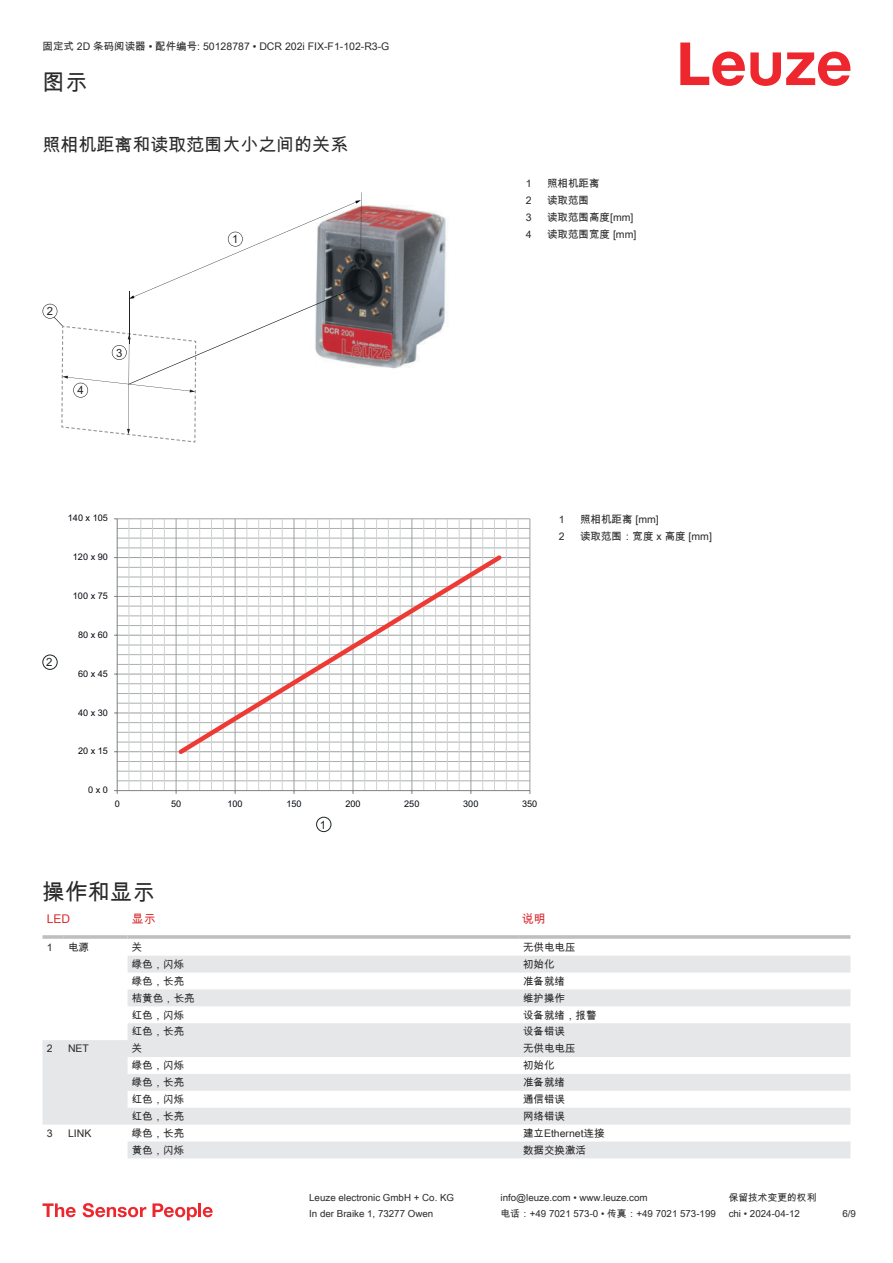
<style>
.page{position:relative;width:893px;height:1263px;background:#fff}
.page>*{position:absolute;margin:0;border:0;box-sizing:border-box;transform-origin:0 0}
.t1{font:22.5px "Arial Unicode MS";color:#2b292a}
.t2{font:18px "Arial Unicode MS";color:#2b292a}
.t3{font:12px "Arial Unicode MS";color:#db2a30}
.t4{font:11.4px "Arial";color:#202425}
.t5{font:10.5px "Arial Unicode MS";color:#2b292a}
.t6{font:9.75px "Arial Unicode MS";color:#2b292a}
.t7{font:9.15px "Arial";color:#03080e}
</style>
<div class="page">
<svg style="left:680px;top:43px;width:170px;height:43px"></svg>
<svg style="left:43px;top:956px;width:807px;height:202px;fill:#e6e7e9"></svg>
<hr style="left:43px;top:935px;width:21px;height:4px;background:#c8cacb">
<hr style="left:64px;top:935px;width:64px;height:4px;background:#c9cbcc">
<hr style="left:128px;top:935px;width:391px;height:4px;background:#c8cacb">
<hr style="left:519px;top:935px;width:331px;height:4px;background:#bdbfc1">
<svg style="left:43px;top:1203px;width:33px;height:14px"></svg>
<svg style="left:83px;top:1203px;width:63px;height:14px"></svg>
<svg style="left:153px;top:1203px;width:44px;height:17px"></svg>
<hr style="left:198px;top:1203px;width:3px;height:14px;background:#ed272d">
<svg style="left:203px;top:1207px;width:10px;height:10px"></svg>
<img style="left:361px;top:200px;width:88px;height:169px">
<svg style="left:43px;top:200px;width:318px;height:243px"></svg>
<hr style="left:117px;top:528px;width:413px;height:1px;background:#acafb0">
<hr style="left:117px;top:538px;width:413px;height:1px;background:#acafb0">
<hr style="left:117px;top:548px;width:413px;height:1px;background:#acafb0">
<hr style="left:117px;top:567px;width:413px;height:1px;background:#acafb0">
<hr style="left:117px;top:577px;width:413px;height:1px;background:#acafb0">
<hr style="left:117px;top:586px;width:413px;height:1px;background:#acafb0">
<hr style="left:117px;top:606px;width:413px;height:1px;background:#acafb0">
<hr style="left:117px;top:616px;width:413px;height:1px;background:#acafb0">
<hr style="left:117px;top:625px;width:413px;height:1px;background:#acafb0">
<hr style="left:117px;top:645px;width:413px;height:1px;background:#acafb0">
<hr style="left:117px;top:654px;width:413px;height:1px;background:#acafb0">
<hr style="left:117px;top:664px;width:413px;height:1px;background:#acafb0">
<hr style="left:117px;top:683px;width:413px;height:1px;background:#acafb0">
<hr style="left:117px;top:693px;width:413px;height:1px;background:#acafb0">
<hr style="left:117px;top:703px;width:413px;height:1px;background:#acafb0">
<hr style="left:117px;top:722px;width:413px;height:1px;background:#acafb0">
<hr style="left:117px;top:732px;width:413px;height:1px;background:#acafb0">
<hr style="left:117px;top:742px;width:413px;height:1px;background:#acafb0">
<hr style="left:117px;top:761px;width:413px;height:1px;background:#acafb0">
<hr style="left:117px;top:771px;width:413px;height:1px;background:#acafb0">
<hr style="left:117px;top:780px;width:413px;height:1px;background:#acafb0">
<hr style="left:117px;top:518px;width:413px;height:1px;background:#9c9fa1">
<hr style="left:117px;top:557px;width:413px;height:1px;background:#9c9fa1">
<hr style="left:117px;top:596px;width:413px;height:1px;background:#9c9fa1">
<hr style="left:117px;top:635px;width:413px;height:1px;background:#9c9fa1">
<hr style="left:117px;top:674px;width:413px;height:1px;background:#9c9fa1">
<hr style="left:117px;top:713px;width:413px;height:1px;background:#9c9fa1">
<hr style="left:117px;top:751px;width:413px;height:1px;background:#9c9fa1">
<hr style="left:518px;top:519px;width:1px;height:272px;background:#d1d3d3">
<hr style="left:506px;top:519px;width:1px;height:272px;background:#d1d3d3">
<hr style="left:494px;top:519px;width:1px;height:272px;background:#d1d3d3">
<hr style="left:482px;top:519px;width:1px;height:272px;background:#d1d3d3">
<hr style="left:459px;top:519px;width:1px;height:272px;background:#d1d3d3">
<hr style="left:447px;top:519px;width:1px;height:272px;background:#d1d3d3">
<hr style="left:435px;top:519px;width:1px;height:272px;background:#d1d3d3">
<hr style="left:423px;top:519px;width:1px;height:272px;background:#d1d3d3">
<hr style="left:400px;top:519px;width:1px;height:272px;background:#d1d3d3">
<hr style="left:388px;top:519px;width:1px;height:272px;background:#d1d3d3">
<hr style="left:376px;top:519px;width:1px;height:272px;background:#d1d3d3">
<hr style="left:364px;top:519px;width:1px;height:272px;background:#d1d3d3">
<hr style="left:341px;top:519px;width:1px;height:272px;background:#d1d3d3">
<hr style="left:329px;top:519px;width:1px;height:272px;background:#d1d3d3">
<hr style="left:317px;top:519px;width:1px;height:272px;background:#d1d3d3">
<hr style="left:306px;top:519px;width:1px;height:272px;background:#d1d3d3">
<hr style="left:282px;top:519px;width:1px;height:272px;background:#d1d3d3">
<hr style="left:270px;top:519px;width:1px;height:272px;background:#d1d3d3">
<hr style="left:258px;top:519px;width:1px;height:272px;background:#d1d3d3">
<hr style="left:247px;top:519px;width:1px;height:272px;background:#d1d3d3">
<hr style="left:223px;top:519px;width:1px;height:272px;background:#d1d3d3">
<hr style="left:211px;top:519px;width:1px;height:272px;background:#d1d3d3">
<hr style="left:199px;top:519px;width:1px;height:272px;background:#d1d3d3">
<hr style="left:188px;top:519px;width:1px;height:272px;background:#d1d3d3">
<hr style="left:164px;top:519px;width:1px;height:272px;background:#d1d3d3">
<hr style="left:152px;top:519px;width:1px;height:272px;background:#d1d3d3">
<hr style="left:141px;top:519px;width:1px;height:272px;background:#d1d3d3">
<hr style="left:129px;top:519px;width:1px;height:272px;background:#d1d3d3">
<hr style="left:530px;top:519px;width:1px;height:272px;background:#9c9fa1">
<hr style="left:471px;top:519px;width:1px;height:272px;background:#9c9fa1">
<hr style="left:412px;top:519px;width:1px;height:272px;background:#9c9fa1">
<hr style="left:353px;top:519px;width:1px;height:272px;background:#9c9fa1">
<hr style="left:294px;top:519px;width:1px;height:272px;background:#9c9fa1">
<hr style="left:235px;top:519px;width:1px;height:272px;background:#9c9fa1">
<hr style="left:176px;top:519px;width:1px;height:272px;background:#9c9fa1">
<hr style="left:117px;top:519px;width:1px;height:272px;background:#7d8283">
<hr style="left:117px;top:790px;width:413px;height:1px;background:#7d8283">
<svg style="left:175px;top:551px;width:330px;height:207px"></svg>
<div style="left:316px;top:817px;width:15px;height:15px;border:1px solid #1f2425;border-radius:50%"></div>
<div style="left:43px;top:655px;width:14px;height:15px;border:1px solid #1f2425;border-radius:50%"></div>
<p class="t5" style="left:43px;top:39px;width:348px">固定式 2D 条码阅读器 • 配件编号: 50128787 • DCR 202i FIX-F1-102-R3-G</p>
<h1 class="t1" style="left:43px;top:66px;width:46px">图示</h1>
<h2 class="t2" style="left:43px;top:132px;width:307px">照相机距离和读取范围大小之间的关系</h2>
<p class="t4" style="left:47px;top:307px;width:8px">2</p>
<p class="t4" style="left:78px;top:386px;width:8px">4</p>
<p class="t4" style="left:116px;top:348px;width:8px">3</p>
<p class="t4" style="left:46px;top:658px;width:8px">2</p>
<p class="t7" style="left:68px;top:515px;width:42px">140 x 105</p>
<p class="t7" style="left:73px;top:554px;width:37px">120 x 90</p>
<p class="t7" style="left:73px;top:592px;width:37px">100 x 75</p>
<p class="t7" style="left:78px;top:631px;width:31px">80 x 60</p>
<p class="t7" style="left:78px;top:670px;width:31px">60 x 45</p>
<p class="t7" style="left:78px;top:709px;width:31px">40 x 30</p>
<p class="t7" style="left:78px;top:748px;width:31px">20 x 15</p>
<p class="t7" style="left:88px;top:787px;width:21px">0 x 0</p>
<p class="t4" style="left:232px;top:235px;width:8px">1</p>
<p class="t5" style="left:526px;top:176px;width:7px">1</p>
<p class="t5" style="left:547px;top:176px;width:54px">照相机距离</p>
<p class="t5" style="left:526px;top:193px;width:7px">2</p>
<p class="t5" style="left:547px;top:193px;width:43px">读取范围</p>
<p class="t5" style="left:526px;top:210px;width:7px">3</p>
<p class="t5" style="left:547px;top:210px;width:88px">读取范围高度[mm]</p>
<p class="t5" style="left:526px;top:227px;width:7px">4</p>
<p class="t5" style="left:547px;top:227px;width:91px">读取范围宽度 [mm]</p>
<p class="t5" style="left:559px;top:512px;width:7px">1</p>
<p class="t5" style="left:580px;top:512px;width:80px">照相机距离 [mm]</p>
<p class="t5" style="left:559px;top:529px;width:7px">2</p>
<p class="t5" style="left:580px;top:529px;width:133px">读取范围：宽度 x 高度 [mm]</p>
<p class="t7" style="left:115px;top:801px;width:7px">0</p>
<p class="t7" style="left:171px;top:801px;width:12px">50</p>
<p class="t7" style="left:227px;top:801px;width:17px">100</p>
<p class="t7" style="left:286px;top:801px;width:17px">150</p>
<p class="t7" style="left:345px;top:801px;width:17px">200</p>
<p class="t7" style="left:404px;top:801px;width:17px">250</p>
<p class="t7" style="left:463px;top:801px;width:17px">300</p>
<p class="t7" style="left:522px;top:801px;width:17px">350</p>
<p class="t4" style="left:320px;top:820px;width:8px">1</p>
<h1 class="t1" style="left:43px;top:875px;width:114px">操作和显示</h1>
<p class="t3" style="left:47px;top:910px;width:25px">LED</p>
<p class="t3" style="left:132px;top:910px;width:25px">显示</p>
<p class="t3" style="left:522px;top:910px;width:25px">说明</p>
<p class="t5" style="left:47px;top:940px;width:7px">1</p>
<p class="t5" style="left:68px;top:940px;width:22px">电源</p>
<p class="t5" style="left:132px;top:940px;width:12px">关</p>
<p class="t5" style="left:523px;top:940px;width:54px">无供电电压</p>
<p class="t5" style="left:132px;top:956px;width:54px">绿色，闪烁</p>
<p class="t5" style="left:523px;top:956px;width:33px">初始化</p>
<p class="t5" style="left:132px;top:973px;width:54px">绿色，长亮</p>
<p class="t5" style="left:523px;top:973px;width:43px">准备就绪</p>
<p class="t5" style="left:132px;top:990px;width:65px">桔黄色，长亮</p>
<p class="t5" style="left:523px;top:990px;width:43px">维护操作</p>
<p class="t5" style="left:132px;top:1007px;width:54px">红色，闪烁</p>
<p class="t5" style="left:523px;top:1007px;width:75px">设备就绪，报警</p>
<p class="t5" style="left:132px;top:1024px;width:54px">红色，长亮</p>
<p class="t5" style="left:523px;top:1024px;width:43px">设备错误</p>
<p class="t5" style="left:47px;top:1041px;width:7px">2</p>
<p class="t5" style="left:68px;top:1041px;width:23px">NET</p>
<p class="t5" style="left:132px;top:1041px;width:12px">关</p>
<p class="t5" style="left:523px;top:1041px;width:54px">无供电电压</p>
<p class="t5" style="left:132px;top:1058px;width:54px">绿色，闪烁</p>
<p class="t5" style="left:523px;top:1058px;width:33px">初始化</p>
<p class="t5" style="left:132px;top:1075px;width:54px">绿色，长亮</p>
<p class="t5" style="left:523px;top:1075px;width:43px">准备就绪</p>
<p class="t5" style="left:132px;top:1092px;width:54px">红色，闪烁</p>
<p class="t5" style="left:523px;top:1092px;width:43px">通信错误</p>
<p class="t5" style="left:132px;top:1108px;width:54px">红色，长亮</p>
<p class="t5" style="left:523px;top:1108px;width:43px">网络错误</p>
<p class="t5" style="left:47px;top:1125px;width:7px">3</p>
<p class="t5" style="left:68px;top:1125px;width:25px">LINK</p>
<p class="t5" style="left:132px;top:1125px;width:54px">绿色，长亮</p>
<p class="t5" style="left:523px;top:1125px;width:83px">建立Ethernet连接</p>
<p class="t5" style="left:132px;top:1142px;width:54px">黄色，闪烁</p>
<p class="t5" style="left:523px;top:1142px;width:64px">数据交换激活</p>
<p class="t6" style="left:309px;top:1191px;width:146px">Leuze electronic GmbH + Co. KG</p>
<p class="t6" style="left:501px;top:1191px;width:149px">info@leuze.com • www.leuze.com</p>
<p class="t6" style="left:729px;top:1191px;width:89px">保留技术变更的权利</p>
<p class="t6" style="left:309px;top:1206px;width:126px">In der Braike 1, 73277 Owen</p>
<p class="t6" style="left:501px;top:1206px;width:217px">电话：+49 7021 573-0 • 传真：+49 7021 573-199</p>
<p class="t6" style="left:729px;top:1206px;width:73px">chi • 2024-04-12</p>
<p class="t6" style="left:842px;top:1206px;width:15px">6/9</p>
</div>
